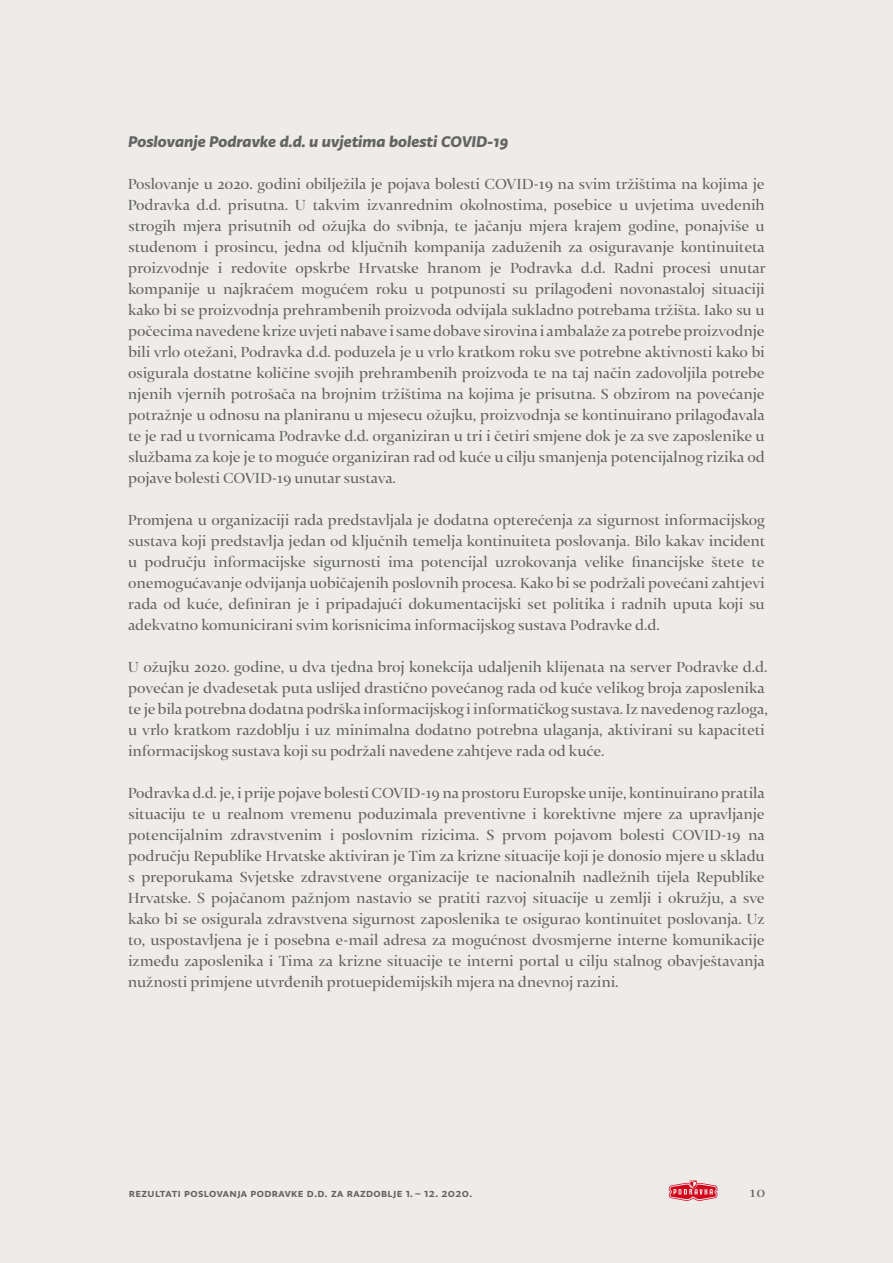
<style>
.page{position:relative;width:893px;height:1263px;background:#eeebe8}
.page>*{position:absolute;margin:0;border:0;box-sizing:border-box;transform-origin:0 0}
.t1{font:16.5px/21px "Thema";letter-spacing:-.005em;color:#626463;text-align:justify}
.t2{font:16.5px "Typonine Sans Bld Ita";color:#626463}
.t3{font:500 12px "Typonine Sans";letter-spacing:.03em;color:#626463}
</style>
<div class="page">
<svg style="left:669px;top:1180px;width:48px;height:21px"></svg>
<p class="t2" style="left:128px;top:132px;width:382px">Poslovanje Podravke d.d. u uvjetima bolesti COVID-19</p>
<p class="t1" style="left:128px;top:175px;width:640px">Poslovanje u 2020. godini obilježila je pojava bolesti COVID-19 na svim tržištima na kojima je Podravka d.d. prisutna. U takvim izvanrednim okolnostima, posebice u uvjetima uvedenih strogih mjera prisutnih od ožujka do svibnja, te jačanju mjera krajem godine, ponajviše u studenom i prosincu, jedna od ključnih kompanija zaduženih za osiguravanje kontinuiteta proizvodnje i redovite opskrbe Hrvatske hranom je Podravka d.d. Radni procesi unutar kompanije u najkraćem mogućem roku u potpunosti su prilagođeni novonastaloj situaciji kako bi se proizvodnja prehrambenih proizvoda odvijala sukladno potrebama tržišta. Iako su u počecima navedene krize uvjeti nabave i same dobave sirovina i ambalaže za potrebe proizvodnje bili vrlo otežani, Podravka d.d. poduzela je u vrlo kratkom roku sve potrebne aktivnosti kako bi osigurala dostatne količine svojih prehrambenih proizvoda te na taj način zadovoljila potrebe njenih vjernih potrošača na brojnim tržištima na kojima je prisutna. S obzirom na povećanje potražnje u odnosu na planiranu u mjesecu ožujku, proizvodnja se kontinuirano prilagođavala te je rad u tvornicama Podravke d.d. organiziran u tri i četiri smjene dok je za sve zaposlenike u službama za koje je to moguće organiziran rad od kuće u cilju smanjenja potencijalnog rizika od pojave bolesti COVID-19 unutar sustava.</p>
<p class="t1" style="left:128px;top:511px;width:639px">Promjena u organizaciji rada predstavljala je dodatna opterećenja za sigurnost informacijskog sustava koji predstavlja jedan od ključnih temelja kontinuiteta poslovanja. Bilo kakav incident u području informacijske sigurnosti ima potencijal uzrokovanja velike financijske štete te onemogućavanje odvijanja uobičajenih poslovnih procesa. Kako bi se podržali povećani zahtjevi rada od kuće, definiran je i pripadajući dokumentacijski set politika i radnih uputa koji su adekvatno komunicirani svim korisnicima informacijskog sustava Podravke d.d.</p>
<p class="t1" style="left:128px;top:658px;width:642px;text-align:left">U ožujku 2020. godine, u dva tjedna broj konekcija udaljenih klijenata na server Podravke d.d. povećan je dvadesetak puta uslijed drastično povećanog rada od kuće velikog broja zaposlenika te je bila potrebna dodatna podrška informacijskog i informatičkog sustava. Iz navedenog razloga, u vrlo kratkom razdoblju i uz minimalna dodatno potrebna ulaganja, aktivirani su kapaciteti informacijskog sustava koji su podržali navedene zahtjeve rada od kuće.</p>
<p class="t1" style="left:128px;top:784px;width:639px">Podravka d.d. je, i prije pojave bolesti COVID-19 na prostoru Europske unije, kontinuirano pratila situaciju te u realnom vremenu poduzimala preventivne i korektivne mjere za upravljanje potencijalnim zdravstvenim i poslovnim rizicima. S prvom pojavom bolesti COVID-19 na području Republike Hrvatske aktiviran je Tim za krizne situacije koji je donosio mjere u skladu s preporukama Svjetske zdravstvene organizacije te nacionalnih nadležnih tijela Republike Hrvatske. S pojačanom pažnjom nastavio se pratiti razvoj situacije u zemlji i okružju, a sve kako bi se osigurala zdravstvena sigurnost zaposlenika te osigurao kontinuitet poslovanja. Uz to, uspostavljena je i posebna e-mail adresa za mogućnost dvosmjerne interne komunikacije između zaposlenika i Tima za krizne situacije te interni portal u cilju stalnog obavještavanja nužnosti primjene utvrđenih protuepidemijskih mjera na dnevnoj razini.</p>
<p class="t3" style="left:129px;top:1186px;width:345px">rezultati poslovanja podravke d.d. za razdoblje 1.– 12. 2020.</p>
<p class="t1" style="left:750px;top:1183px;width:17px">10</p>
</div>
